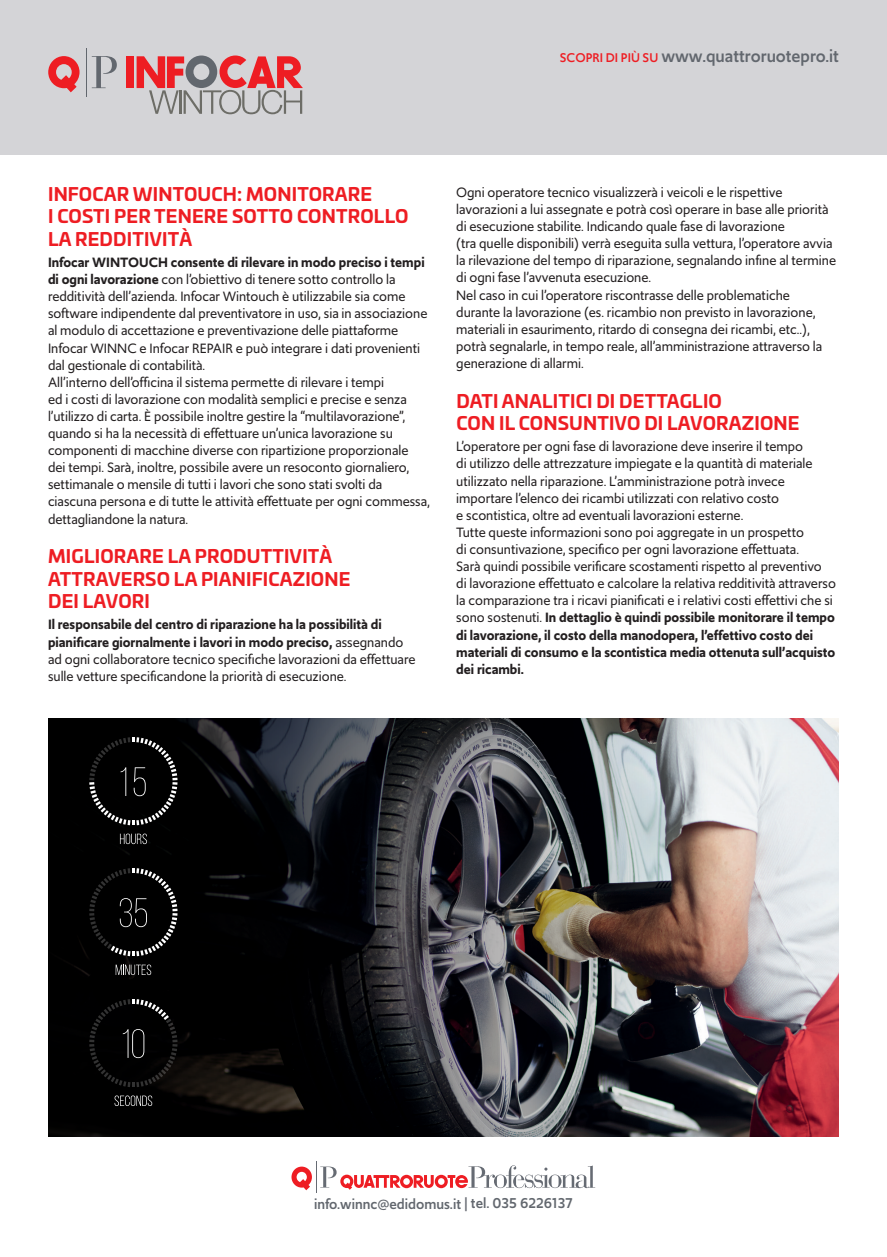
<style>
.page{position:relative;width:887px;height:1257px;background:#fff}
.page>*{position:absolute;margin:0;border:0;box-sizing:border-box;transform-origin:0 0}
.t1{font:500 18.15px "Upgrade";color:#62676e}
.t2{font:700 18px/22.5px "Univia Pro";letter-spacing:.01em;color:#ee1d23}
.t3{font:500 15px "Upgrade";color:#62676e}
.t4{font:14.25px/17.1px "Upgrade";color:#231f20}
.s1{font-size:13.35px;color:#ee1d23}
.s2{font-weight:600}
</style>
<div class="page">
<div style="left:0;top:0;width:887px;height:155px;background:#d4d4d7"></div>
<svg style="left:291px;top:1166px;width:21px;height:24px"></svg>
<svg style="left:320px;top:1165px;width:275px;height:25px"></svg>
<hr style="left:316px;top:1161px;width:1px;height:32px;background:#666b73">
<svg style="left:48px;top:56px;width:32px;height:36px"></svg>
<svg style="left:92px;top:56px;width:25px;height:32px"></svg>
<hr style="left:86px;top:48px;width:1px;height:48px;background:#62676e">
<div style="left:127px;top:56px;width:7px;height:32px;background:#ee1d23"></div>
<svg style="left:137px;top:55px;width:166px;height:59px"></svg>
<img style="left:48px;top:719px;width:791px;height:418px">
<svg style="left:120px;top:833px;width:27px;height:11px"></svg>
<svg style="left:89px;top:737px;width:88px;height:88px"></svg>
<svg style="left:116px;top:964px;width:35px;height:11px"></svg>
<svg style="left:89px;top:868px;width:88px;height:88px"></svg>
<svg style="left:115px;top:1095px;width:37px;height:11px"></svg>
<svg style="left:89px;top:999px;width:88px;height:88px"></svg>
<p class="t1" style="left:560px;top:44px;width:281px"><span class="s1">SCOPRI DI PIÙ SU</span> www.quattroruotepro.it</p>
<p class="t2" style="left:48px;top:181px;width:362px">INFOCAR WINTOUCH: MONITORARE<br>I COSTI PER TENERE SOTTO CONTROLLO<br>LA REDDITIVITÀ</p>
<p class="t4" style="left:48px;top:254px;width:384px"><span class="s2">Infocar WINTOUCH consente di rilevare in modo preciso i tempi di ogni lavorazione</span> con l’obiettivo di tenere sotto controllo la redditività dell’azienda. Infocar Wintouch è utilizzabile sia come software indipendente dal preventivatore in uso, sia in associazione al modulo di accettazione e preventivazione delle piattaforme Infocar WINNC e Infocar REPAIR e può integrare i dati provenienti dal gestionale di contabilità.<br>All’interno dell’officina il sistema permette di rilevare i tempi<br>ed i costi di lavorazione con modalità semplici e precise e senza l’utilizzo di carta. È possibile inoltre gestire la “multilavorazione”, quando si ha la necessità di effettuare un’unica lavorazione su componenti di macchine diverse con ripartizione proporzionale<br>dei tempi. Sarà, inoltre, possibile avere un resoconto giornaliero, settimanale o mensile di tutti i lavori che sono stati svolti da ciascuna persona e di tutte le attività effettuate per ogni commessa, dettagliandone la natura.</p>
<p class="t2" style="left:48px;top:544px;width:304px">MIGLIORARE LA PRODUTTIVITÀ<br>ATTRAVERSO LA PIANIFICAZIONE<br>DEI LAVORI</p>
<p class="t4" style="left:48px;top:616px;width:369px"><span class="s2">Il responsabile del centro di riparazione ha la possibilità di pianificare giornalmente i lavori in modo preciso,</span> assegnando ad ogni collaboratore tecnico specifiche lavorazioni da effettuare sulle vetture specificandone la priorità di esecuzione.</p>
<p class="t4" style="left:456px;top:184px;width:381px">Ogni operatore tecnico visualizzerà i veicoli e le rispettive lavorazioni a lui assegnate e potrà così operare in base alle priorità di esecuzione stabilite. Indicando quale fase di lavorazione<br>(tra quelle disponibili) verrà eseguita sulla vettura, l’operatore avvia la rilevazione del tempo di riparazione, segnalando infine al termine di ogni fase l’avvenuta esecuzione.<br>Nel caso in cui l’operatore riscontrasse delle problematiche durante la lavorazione (es. ricambio non previsto in lavorazione, materiali in esaurimento, ritardo di consegna dei ricambi, etc..), potrà segnalarle, in tempo reale, all’amministrazione attraverso la generazione di allarmi.</p>
<p class="t2" style="left:456px;top:388px;width:345px">DATI ANALITICI DI DETTAGLIO<br>CON IL CONSUNTIVO DI LAVORAZIONE</p>
<p class="t4" style="left:456px;top:438px;width:381px">L’operatore per ogni fase di lavorazione deve inserire il tempo<br>di utilizzo delle attrezzature impiegate e la quantità di materiale utilizzato nella riparazione. L’amministrazione potrà invece importare l’elenco dei ricambi utilizzati con relativo costo<br>e scontistica, oltre ad eventuali lavorazioni esterne.<br>Tutte queste informazioni sono poi aggregate in un prospetto<br>di consuntivazione, specifico per ogni lavorazione effettuata.<br>Sarà quindi possibile verificare scostamenti rispetto al preventivo<br>di lavorazione effettuato e calcolare la relativa redditività attraverso la comparazione tra i ricavi pianificati e i relativi costi effettivi che si sono sostenuti. <span class="s2">In dettaglio è quindi possibile monitorare il tempo di lavorazione, il costo della manodopera, l’effettivo costo dei materiali di consumo e la scontistica media ottenuta sull’acquisto dei ricambi.</span></p>
<p class="t3" style="left:314px;top:1194px;width:260px">info.winnc@edidomus.it | tel. 035 6226137</p>
</div>
